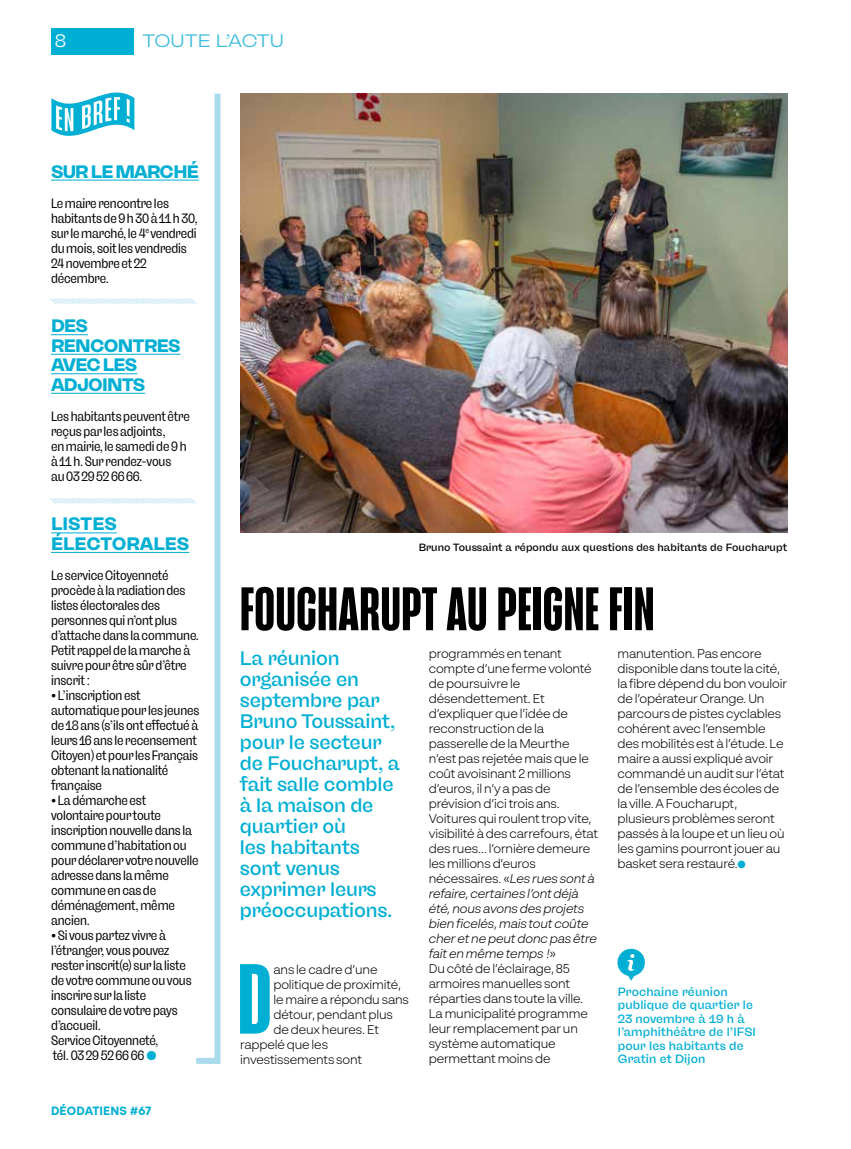
<style>
.page{position:relative;width:851px;height:1149px;background:#fff}
.page>*{position:absolute;margin:0;border:0;box-sizing:border-box;transform-origin:0 0}
.t1{font:700 97.2px "Seriguela";color:#00afd3}
.t2{font:700 60px "Seriguela";letter-spacing:.01em;color:#000}
.t3{font:500 19.5px/21px "Freigeist";letter-spacing:-.01em;color:#00afd3}
.t4{font:900 18px/19.5px "Freigeist";letter-spacing:-.045em;color:#00afd3}
.t5{font:900 18px/19.5px "Freigeist";letter-spacing:-.005em;color:#00afd3}
.t6{font:expanded 18px "Freigeist";color:#3fbddc}
.t7{font:18px "Freigeist";color:#fff}
.t8{font:13.5px/15px "Freigeist Con";letter-spacing:-.01em;color:#000}
.t9{font:300 12.75px/15px "BR Sonoma";letter-spacing:-.01em;color:#000}
.t10{font:500 12px/13.5px "Freigeist";letter-spacing:.01em;color:#00afd3}
.t11{font:700 12px "BR Sonoma";letter-spacing:.01em;color:#00afd3}
.t12{font:500 10.5px "Freigeist";letter-spacing:.01em;color:#000}
.s1{font-family:"BR Sonoma";font-weight:300;font-size:12.75px;color:#00afd3}
.s2{color:#00afd3}
.s3{font-style:italic}
</style>
<div class="page">
<div style="left:51px;top:28px;width:83px;height:27px;background:#00afd3"></div>
<svg style="left:617px;top:948px;width:28px;height:32px"></svg>
<img style="left:240px;top:94px;width:547px;height:438px">
<svg style="left:50px;top:92px;width:171px;height:972px"></svg>
<h3 class="t7" style="left:55px;top:30px;width:13px">8</h3>
<h3 class="t6" style="left:142px;top:30px;width:143px">TOUTE L’ACTU</h3>
<h3 class="t4" style="left:51px;top:161px;width:149px">SUR LE MARCHÉ</h3>
<p class="t8" style="left:51px;top:195px;width:148px">Le maire rencontre les habitants de 9 h 30 à 11 h 30, sur le marché, le 4<sup>e</sup> vendredi du mois, soit les vendredis<br>24 novembre et 22 décembre.</p>
<h3 class="t4" style="left:51px;top:316px;width:131px">DES<br>RENCONTRES<br>AVEC LES<br>ADJOINTS</h3>
<p class="t8" style="left:51px;top:408px;width:140px">Les habitants peuvent être reçus par les adjoints,<br>en mairie, le samedi de 9 h à 11 h. Sur rendez-vous<br>au 03 29 52 66 66.</p>
<h3 class="t5" style="left:51px;top:514px;width:140px">LISTES<br>ÉLECTORALES</h3>
<p class="t8" style="left:51px;top:567px;width:149px">Le service Citoyenneté procède à la radiation des listes électorales des personnes qui n’ont plus d’attache dans la commune.<br>Petit rappel de la marche à suivre pour être sûr d’être inscrit :</p>
<p class="t8" style="left:51px;top:687px;width:150px">• L’inscription est automatique pour les jeunes de 18 ans (s’ils ont effectué à leurs 16 ans le recensement<br>Citoyen) et pour les Français obtenant la nationalité française</p>
<p class="t8" style="left:51px;top:792px;width:149px">• La démarche est volontaire pour toute inscription nouvelle dans la commune d’habitation ou pour déclarer votre nouvelle adresse dans la même commune en cas de déménagement, même ancien.</p>
<p class="t8" style="left:51px;top:927px;width:142px">• Si vous partez vivre à l’étranger, vous pouvez rester inscrit(e) sur la liste de votre commune ou vous inscrire sur la liste consulaire de votre pays d’accueil.<br>Service Citoyenneté,<br>tél. 03 29 52 66 66 <span class="s1">●</span></p>
<p class="t11" style="left:51px;top:1102px;width:102px">DÉODATIENS #67</p>
<p class="t12" style="left:418px;top:541px;width:370px">Bruno Toussaint a répondu aux questions des habitants de Foucharupt</p>
<h2 class="t2" style="left:240px;top:572px;width:416px">FOUCHARUPT AU PEIGNE FIN</h2>
<p class="t9" style="left:617px;top:646px;width:171px">manutention. Pas encore disponible dans toute la cité, la fibre dépend du bon vouloir de l’opérateur Orange. Un parcours de pistes cyclables cohérent avec l’ensemble des mobilités est à l’étude. Le maire a aussi expliqué avoir commandé un audit sur l’état de l’ensemble des écoles de la ville. A Foucharupt, plusieurs problèmes seront passés à la loupe et un lieu où les gamins pourront jouer au basket sera restauré.<span class="s2">●</span></p>
<p class="t9" style="left:428px;top:645px;width:171px">programmés en tenant compte d’une ferme volonté de poursuivre le désendettement. Et d’expliquer que l’idée de reconstruction de la passerelle de la Meurthe n’est pas rejetée mais que le coût avoisinant 2 millions d’euros, il n’y a pas de prévision d’ici trois ans.<br>Voitures qui roulent trop vite, visibilité à des carrefours, état des rues… l’ornière demeure les millions d’euros nécessaires. «<span class="s3">Les rues sont à refaire, certaines l’ont déjà été, nous avons des projets bien ficelés, mais tout coûte cher et ne peut donc pas être fait en même temps !</span>»<br>Du côté de l’éclairage, 85 armoires manuelles sont réparties dans toute la ville.<br>La municipalité programme leur remplacement par un système automatique permettant moins de</p>
<h3 class="t3" style="left:240px;top:647px;width:161px">La réunion organisée en septembre par<br>Bruno Toussaint, pour le secteur de Foucharupt, a fait salle comble à la maison de quartier où<br>les habitants sont venus exprimer leurs préoccupations.</h3>
<h1 class="t1" style="left:237px;top:939px;width:36px">D</h1>
<p class="t9" style="left:273px;top:961px;width:105px">ans le cadre d’une</p>
<p class="t9" style="left:273px;top:976px;width:129px">politique de proximité,</p>
<p class="t9" style="left:273px;top:991px;width:137px">le maire a répondu sans</p>
<p class="t9" style="left:273px;top:1006px;width:121px">détour, pendant plus</p>
<p class="t9" style="left:273px;top:1020px;width:107px">de deux heures. Et</p>
<p class="t9" style="left:240px;top:1035px;width:89px">rappelé que les</p>
<p class="t9" style="left:240px;top:1050px;width:124px">investissements sont</p>
<p class="t10" style="left:617px;top:984px;width:140px">Prochaine réunion publique de quartier le<br>23 novembre à 19 h à l’amphithéâtre de l’IFSI pour les habitants de<br>Gratin et Dijon</p>
</div>
